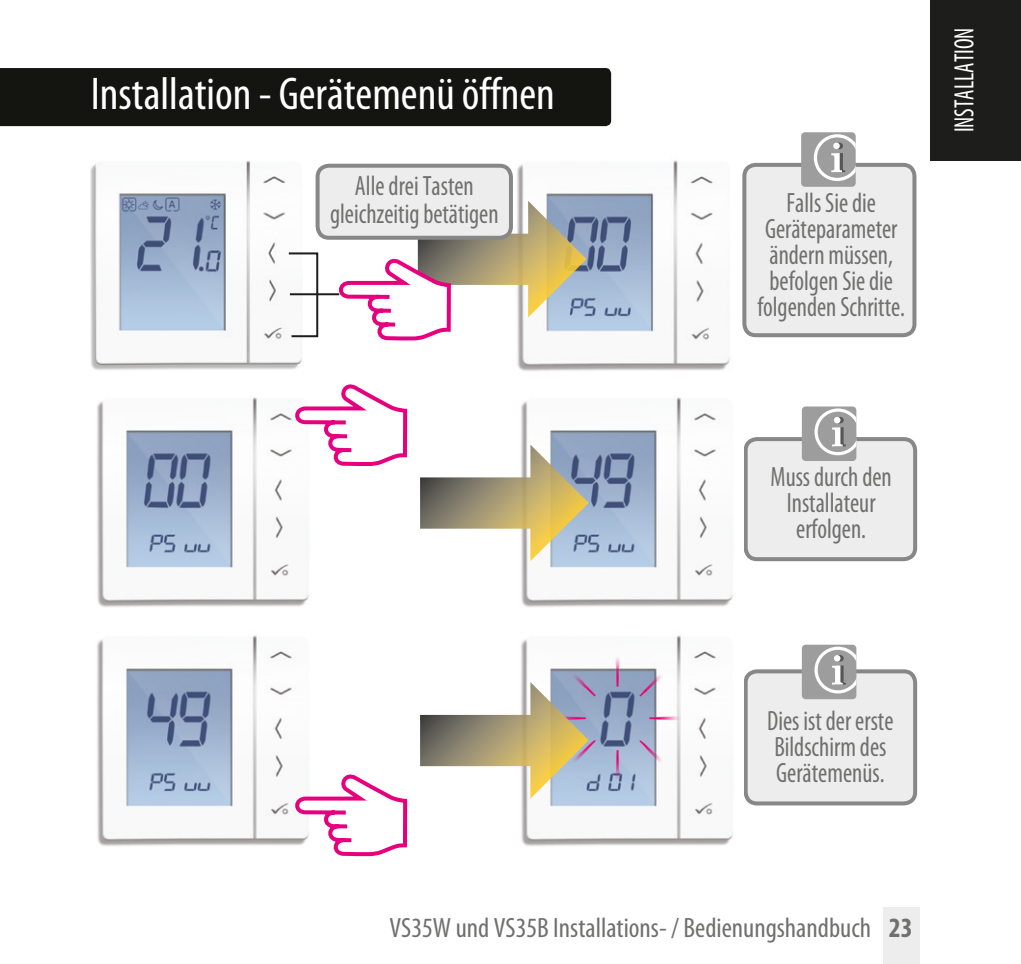
<style>
.page{position:relative;width:1021px;height:964px;background:#fff}
.page>*{position:absolute;margin:0;border:0;box-sizing:border-box;transform-origin:0 0}
.t1{font:condensed 46px "Myriad Pro";color:#fff}
.t2{font:condensed 28px/26px "Myriad Pro";color:#70706f;text-align:center;scale:.9 1}
.t3{font:condensed 28px "Myriad Pro";color:#70706f}
.t4{font:condensed 28px "Myriad Pro";color:#fff;scale:.85 1}
.s1{font-weight:700}
</style>
<div class="page">
<div style="left:0;top:68px;width:611px;height:58px;background:#141410"></div>
<div style="left:744px;top:165px;width:170px;height:170px;background:#ededed;border-radius:11px"></div>
<div style="left:742px;top:163px;width:174px;height:174px;border:4px solid #878787;border-radius:11px"></div>
<div style="left:801px;top:132px;width:54px;height:55px;background:#9d9d9d;border-radius:4px"></div>
<svg style="left:813px;top:133px;width:42px;height:48px"></svg>
<div style="left:745px;top:439px;width:170px;height:120px;background:#ededed;border-radius:11px"></div>
<div style="left:743px;top:437px;width:174px;height:124px;border:4px solid #878787;border-radius:11px"></div>
<div style="left:801px;top:406px;width:55px;height:55px;background:#9d9d9d;border-radius:4px"></div>
<svg style="left:814px;top:407px;width:42px;height:49px"></svg>
<div style="left:745px;top:671px;width:170px;height:132px;background:#ededed;border-radius:11px"></div>
<div style="left:743px;top:669px;width:174px;height:136px;border:4px solid #878787;border-radius:11px"></div>
<div style="left:801px;top:645px;width:55px;height:54px;background:#9d9d9d;border-radius:4px"></div>
<svg style="left:814px;top:645px;width:42px;height:49px"></svg>
<img style="left:91px;top:161px;width:211px;height:209px">
<svg style="left:287px;top:251px;width:32px;height:87px"></svg>
<hr style="left:290px;top:293px;width:49px;height:2px;background:#1d1d1b">
<img style="left:517px;top:160px;width:213px;height:211px">
<img style="left:97px;top:397px;width:212px;height:210px">
<img style="left:521px;top:397px;width:212px;height:210px">
<svg style="left:420px;top:444px;width:168px;height:117px"></svg>
<svg style="left:295px;top:384px;width:112px;height:82px"></svg>
<img style="left:97px;top:635px;width:198px;height:211px">
<img style="left:521px;top:635px;width:212px;height:211px">
<svg style="left:295px;top:774px;width:112px;height:82px"></svg>
<img style="left:555px;top:657px;width:126px;height:124px">
<svg style="left:420px;top:682px;width:168px;height:117px"></svg>
<svg style="left:339px;top:201px;width:247px;height:139px"></svg>
<div style="left:317px;top:166px;width:194px;height:72px;background:#ededed;border-radius:11px"></div>
<div style="left:315px;top:164px;width:198px;height:76px;border:4px solid #878787;border-radius:11px"></div>
<div style="left:930px;top:0;width:90px;height:160px;background:#1d1d1b"></div>
<div style="left:883px;top:907px;width:36px;height:57px;background:#ededed"></div>
<p class="t1" style="left:91px;top:66px;width:465px">Installation - Gerätemenü öffnen</p>
<p class="t2" style="left:330px;top:171px;width:189px;line-height:28.4px">Alle drei Tasten gleichzeitig betätigen</p>
<p class="t2" style="left:765px;top:190px;width:149px">Falls Sie die<br>Geräteparameter ändern müssen,</p>
<p class="t2" style="left:757px;top:268px;width:166px">befolgen Sie die folgenden Schritte.</p>
<p class="t4" style="left:947px;top:132px;width:125px;rotate:-90deg">INSTALLATION</p>
<p class="t2" style="left:770px;top:464px;width:136px">Muss durch den<br>Installateur</p>
<p class="t2" style="left:796px;top:516px;width:79px">erfolgen.</p>
<p class="t2" style="left:767px;top:707px;width:142px;text-align:left">Dies ist der erste<br>Bildschirm des</p>
<p class="t2" style="left:776px;top:759px;width:122px">Gerätemenüs.</p>
<p class="t3" style="left:389px;top:910px;width:524px">VS35W und VS35B Installations- / Bedienungshandbuch <span class="s1">23</span></p>
</div>
